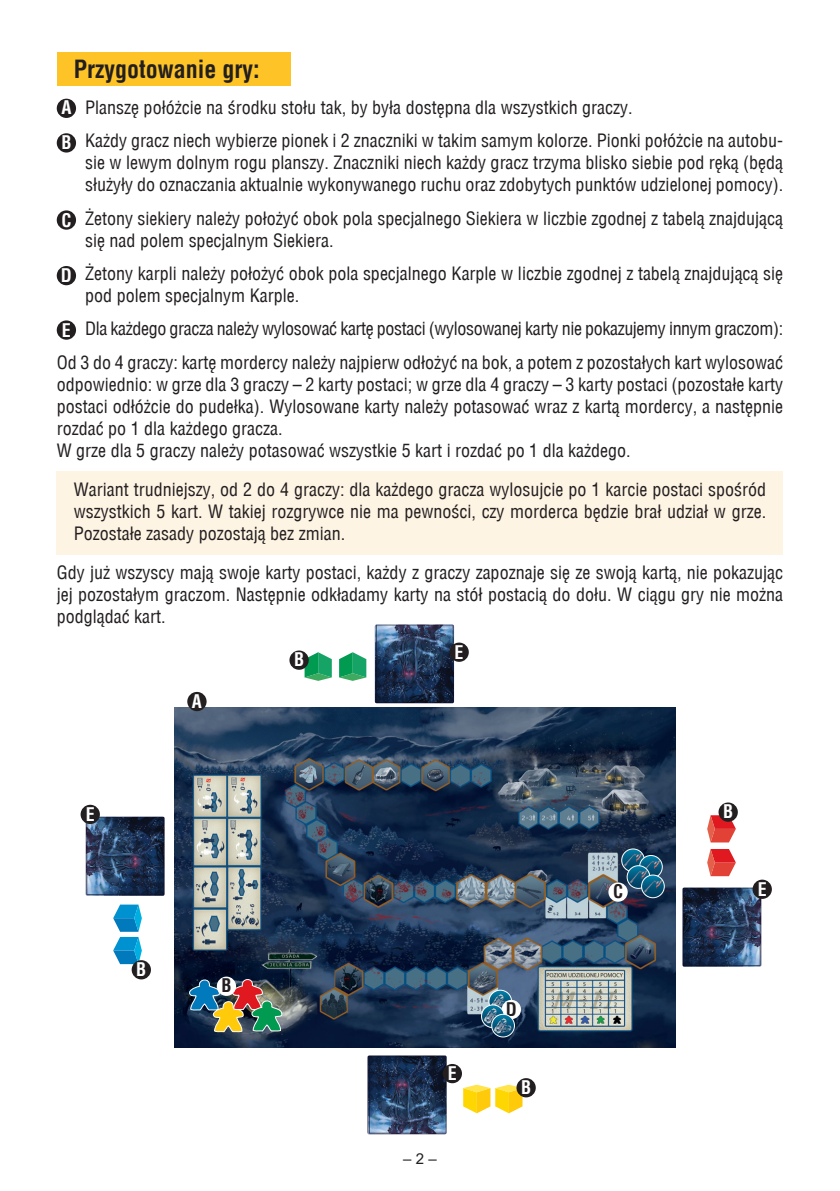
<style>
.page{position:relative;width:840px;height:1191px;background:#fff}
.page>*{position:absolute;margin:0;border:0;box-sizing:border-box;transform-origin:0 0}
.t1{font:700 24px "Switzerland Condensed";color:#231f20}
.t2{font:18px/22px "Switzerland Condensed";color:#231f20}
.t3{font:18px/33.4px "Switzerland Condensed";letter-spacing:-.02em;color:#231f20;text-align:right}
.t4{font:700 18px/34.6px "Switzerland Condensed";color:#fff}
.t5{font:700 18px "Switzerland Condensed";color:#231f20}
.t6{font:15px "Arial";color:#231f20}
</style>
<div class="page">
<div style="left:57px;top:471px;width:725px;height:83px;background:#fef4e4"></div>
<div style="left:57px;top:52px;width:233px;height:34px;background:#fec427"></div>
<img style="left:174px;top:707px;width:501px;height:340px">
<div style="left:57px;top:99px;width:19px;height:19px;background:#231f20;border-radius:50%"></div>
<div style="left:57px;top:133px;width:19px;height:20px;background:#231f20;border-radius:50%"></div>
<div style="left:57px;top:210px;width:19px;height:20px;background:#231f20;border-radius:50%"></div>
<div style="left:57px;top:266px;width:19px;height:19px;background:#231f20;border-radius:50%"></div>
<div style="left:57px;top:320px;width:19px;height:20px;background:#231f20;border-radius:50%"></div>
<div style="left:187px;top:692px;width:19px;height:19px;background:#231f20;border-radius:50%"></div>
<img style="left:367px;top:1055px;width:79px;height:79px">
<img style="left:374px;top:624px;width:80px;height:79px">
<img style="left:682px;top:887px;width:78px;height:79px">
<img style="left:86px;top:816px;width:78px;height:79px">
<img style="left:186px;top:977px;width:96px;height:55px">
<svg style="left:113px;top:904px;width:29px;height:27px"></svg>
<svg style="left:707px;top:815px;width:28px;height:27px"></svg>
<svg style="left:339px;top:652px;width:27px;height:29px"></svg>
<svg style="left:463px;top:1084px;width:59px;height:29px"></svg>
<svg style="left:113px;top:937px;width:29px;height:27px"></svg>
<svg style="left:707px;top:849px;width:28px;height:27px"></svg>
<svg style="left:304px;top:652px;width:27px;height:29px"></svg>
<div style="left:516px;top:1078px;width:19px;height:19px;background:#231f20;border-radius:50%"></div>
<div style="left:132px;top:960px;width:19px;height:19px;background:#231f20;border-radius:50%"></div>
<div style="left:718px;top:802px;width:19px;height:19px;background:#231f20;border-radius:50%"></div>
<div style="left:289px;top:650px;width:19px;height:20px;background:#231f20;border-radius:50%"></div>
<div style="left:217px;top:976px;width:19px;height:20px;background:#fff;border-radius:50%"></div>
<div style="left:608px;top:882px;width:19px;height:19px;background:#fff;border-radius:50%"></div>
<div style="left:449px;top:642px;width:19px;height:20px;background:#231f20;border-radius:50%"></div>
<div style="left:752px;top:879px;width:19px;height:20px;background:#231f20;border-radius:50%"></div>
<div style="left:442px;top:1064px;width:19px;height:19px;background:#231f20;border-radius:50%"></div>
<div style="left:81px;top:804px;width:19px;height:20px;background:#231f20;border-radius:50%"></div>
<img style="left:621px;top:849px;width:23px;height:22px;border-radius:11px">
<div style="left:621px;top:848px;width:23px;height:24px;border:1px solid #fff;border-radius:50%"></div>
<img style="left:639px;top:855px;width:23px;height:23px;border-radius:11px">
<div style="left:639px;top:855px;width:23px;height:23px;border:1px solid #fff;border-radius:50%"></div>
<img style="left:626px;top:865px;width:23px;height:23px;border-radius:11px">
<div style="left:626px;top:865px;width:23px;height:23px;border:1px solid #fff;border-radius:50%"></div>
<img style="left:641px;top:875px;width:23px;height:22px;border-radius:11px">
<div style="left:641px;top:874px;width:23px;height:24px;border:1px solid #fff;border-radius:50%"></div>
<img style="left:488px;top:990px;width:23px;height:23px;border-radius:11px">
<div style="left:488px;top:990px;width:23px;height:23px;border:1px solid #fff;border-radius:50%"></div>
<div style="left:501px;top:999px;width:19px;height:20px;background:#fff;border-radius:50%"></div>
<img style="left:481px;top:1005px;width:23px;height:22px;border-radius:11px">
<div style="left:481px;top:1004px;width:23px;height:23px;border:1px solid #fff;border-radius:50%"></div>
<img style="left:491px;top:1014px;width:23px;height:23px;border-radius:11px">
<div style="left:491px;top:1014px;width:23px;height:23px;border:1px solid #fff;border-radius:50%"></div>
<h1 class="t1" style="left:74px;top:55px;width:187px">Przygotowanie gry:</h1>
<p class="t2" style="left:85px;top:91px;width:699px;line-height:33.4px">Planszę połóżcie na środku stołu tak, by była dostępna dla wszystkich graczy.<br>Każdy gracz niech wybierze pionek i 2 znaczniki w takim samym kolorze. Pionki połóżcie na autobu-</p>
<p class="t2" style="left:85px;top:152px;width:699px">sie w lewym dolnym rogu planszy. Znaczniki niech każdy gracz trzyma blisko siebie pod ręką (będą służyły do oznaczania aktualnie wykonywanego ruchu oraz zdobytych punktów udzielonej pomocy).</p>
<p class="t2" style="left:85px;top:207px;width:699px">Żetony siekiery należy położyć obok pola specjalnego Siekiera w liczbie zgodnej z tabelą znajdującą się nad polem specjalnym Siekiera.</p>
<p class="t2" style="left:85px;top:262px;width:699px">Żetony karpli należy położyć obok pola specjalnego Karple w liczbie zgodnej z tabelą znajdującą się pod polem specjalnym Karple.</p>
<p class="t3" style="left:57px;top:312px;width:727px">Dla każdego gracza należy wylosować kartę postaci (wylosowanej karty nie pokazujemy innym graczom):<br>Od 3 do 4 graczy: kartę mordercy należy najpierw odłożyć na bok, a potem z pozostałych kart wylosować</p>
<p class="t2" style="left:57px;top:373px;width:727px">odpowiednio: w grze dla 3 graczy – 2 karty postaci; w grze dla 4 graczy – 3 karty postaci (pozostałe karty postaci odłóżcie do pudełka). Wylosowane karty należy potasować wraz z kartą mordercy, a następnie rozdać po 1 dla każdego gracza.<br>W grze dla 5 graczy należy potasować wszystkie 5 kart i rozdać po 1 dla każdego.</p>
<p class="t2" style="left:74px;top:478px;width:693px;text-align:justify">Wariant trudniejszy, od 2 do 4 graczy: dla każdego gracza wylosujcie po 1 karcie postaci spośród wszystkich 5 kart. W takiej rozgrywce nie ma pewności, czy morderca będzie brał udział w grze.<br>Pozostałe zasady pozostają bez zmian.</p>
<p class="t2" style="left:57px;top:561px;width:727px;text-align:justify">Gdy już wszyscy mają swoje karty postaci, każdy z graczy zapoznaje się ze swoją kartą, nie pokazując jej pozostałym graczom. Następnie odkładamy karty na stół postacią do dołu. W ciągu gry nie można podglądać kart.</p>
<p class="t4" style="left:61px;top:91px;width:12px">A<br>B</p>
<p class="t4" style="left:61px;top:203px;width:12px">C</p>
<p class="t4" style="left:61px;top:258px;width:12px">D</p>
<p class="t4" style="left:62px;top:313px;width:10px">E</p>
<p class="t4" style="left:86px;top:797px;width:10px">E</p>
<p class="t4" style="left:192px;top:684px;width:12px">A</p>
<p class="t4" style="left:136px;top:952px;width:12px">B</p>
<p class="t5" style="left:221px;top:975px;width:12px">B</p>
<p class="t4" style="left:294px;top:642px;width:12px">B</p>
<p class="t4" style="left:454px;top:635px;width:10px">E</p>
<p class="t4" style="left:447px;top:1056px;width:10px">E</p>
<p class="t6" style="left:403px;top:1148px;width:35px">– 2 –</p>
<p class="t5" style="left:505px;top:998px;width:12px">D</p>
<p class="t4" style="left:521px;top:1070px;width:12px">B</p>
<p class="t5" style="left:612px;top:881px;width:12px">C</p>
<p class="t4" style="left:722px;top:794px;width:12px">B</p>
<p class="t4" style="left:757px;top:872px;width:10px">E</p>
</div>
